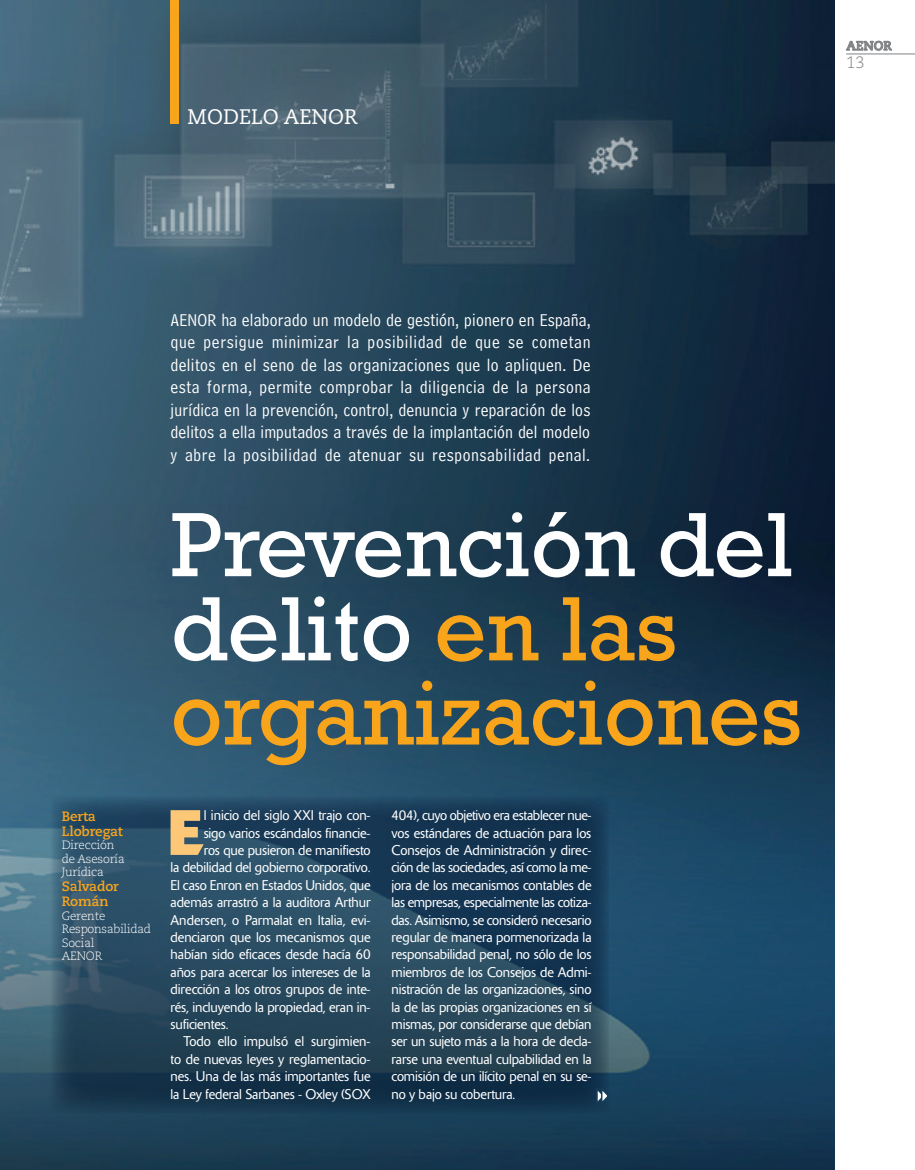
<style>
.page{position:relative;width:915px;height:1170px;background:#fff}
.page>*{position:absolute;margin:0;border:0;box-sizing:border-box;transform-origin:0 0}
._02_TITULAR_TEMAS{font:92.85px/84.2px "Rockwell Std";color:#fff}
._04_TEXTO_CORRIDO{font:700 63.3px "Delta";color:#fdc778}
.t1{font:21px "Caecilia LT Std";color:#fff}
._03_ENTRADILLA{font:18px/22.5px "Bell Centennial Std Address";letter-spacing:.03em;color:#fff;text-align:justify}
.t2{font:300 16.5px "Caecilia LT Std";color:#808285}
._04_TEXTO_CORRIDO-2{font:300 13.95px/17.4px "Delta";letter-spacing:-.01em;color:#fff;text-align:justify}
._06_NOMBRE_AUTOR_TEM{font:700 13.5px/15px "Caecilia LT Std";letter-spacing:-.01em;color:#f9a51b}
.t3{font:700 12.75px "Caecilia LT Std";color:#808285}
._07_CARGO_AUTOR_TEMA{font:300 12px/13.5px "Caecilia LT Std";letter-spacing:-.01em;color:#fff}
.s1{color:#f9a51b}
</style>
<div class="page">
<svg style="left:846px;top:41px;width:45px;height:10px"></svg>
<hr style="left:846px;top:54px;width:68px;height:1px;background:#808285">
<img style="left:0;top:0;width:833px;height:1169px">
<div style="left:170px;top:0;width:9px;height:124px;background:#f9a51b"></div>
<svg style="left:50px;top:796px;width:559px;height:317px;background:#21435a"></svg>
<svg style="left:594px;top:1086px;width:16px;height:20px"></svg>
<p class="t1" style="left:187px;top:104px;width:171px">MODELO AENOR</p>
<p class="t3" style="left:846px;top:38px;width:47px">AENOR</p>
<p class="t2" style="left:846px;top:53px;width:20px">13</p>
<p class="_06_NOMBRE_AUTOR_TEM" style="left:62px;top:808px;width:63px">Berta<br>Llobregat</p>
<p class="_07_CARGO_AUTOR_TEMA" style="left:62px;top:838px;width:65px">Dirección de Asesoría<br>Jurídica</p>
<p class="_06_NOMBRE_AUTOR_TEM" style="left:62px;top:879px;width:59px">Salvador<br>Román</p>
<p class="_07_CARGO_AUTOR_TEMA" style="left:62px;top:909px;width:91px">Gerente<br>Responsabilidad<br>Social</p>
<p class="_07_CARGO_AUTOR_TEMA" style="left:62px;top:949px;width:42px">AENOR</p>
<p class="_03_ENTRADILLA" style="left:170px;top:308px;width:421px">AENOR ha elaborado un modelo de gestión, pionero en España, que persigue minimizar la posibilidad de que se cometan delitos en el seno de las organizaciones que lo apliquen. De esta forma, permite comprobar la diligencia de la persona jurídica en la prevención, control, denuncia y reparación de los delitos a ella imputados a través de la implantación del modelo y abre la posibilidad de atenuar su responsabilidad penal.</p>
<p class="_02_TITULAR_TEMAS" style="left:170px;top:502px;width:632px">Prevención del delito <span class="s1">en las organizaciones</span></p>
<p class="_04_TEXTO_CORRIDO" style="left:168px;top:793px;width:37px">E</p>
<p class="_04_TEXTO_CORRIDO-2" style="left:203px;top:806px;width:168px">l inicio del siglo XXI trajo con-</p>
<p class="_04_TEXTO_CORRIDO-2" style="left:203px;top:824px;width:168px">sigo varios escándalos financie-</p>
<p class="_04_TEXTO_CORRIDO-2" style="left:203px;top:841px;width:168px">ros que pusieron de manifiesto</p>
<p class="_04_TEXTO_CORRIDO-2" style="left:170px;top:858px;width:201px">la debilidad del gobierno corporativo.</p>
<p class="_04_TEXTO_CORRIDO-2" style="left:170px;top:876px;width:201px">El caso Enron en Estados Unidos, que</p>
<p class="_04_TEXTO_CORRIDO-2" style="left:170px;top:893px;width:201px">además arrastró a la auditora Arthur</p>
<p class="_04_TEXTO_CORRIDO-2" style="left:170px;top:911px;width:201px">Andersen, o Parmalat en Italia, evi-</p>
<p class="_04_TEXTO_CORRIDO-2" style="left:170px;top:928px;width:201px">denciaron que los mecanismos que</p>
<p class="_04_TEXTO_CORRIDO-2" style="left:170px;top:945px;width:201px">habían sido eficaces desde hacía 60</p>
<p class="_04_TEXTO_CORRIDO-2" style="left:170px;top:963px;width:201px">años para acercar los intereses de la</p>
<p class="_04_TEXTO_CORRIDO-2" style="left:170px;top:980px;width:201px">dirección a los otros grupos de inte-</p>
<p class="_04_TEXTO_CORRIDO-2" style="left:170px;top:998px;width:201px">rés, incluyendo la propiedad, eran in-</p>
<p class="_04_TEXTO_CORRIDO-2" style="left:170px;top:1015px;width:59px">suficientes.</p>
<p class="_04_TEXTO_CORRIDO-2" style="left:170px;top:1032px;width:201px;text-indent:13px">Todo ello impulsó el surgimien&shy;to de nuevas leyes y reglamentacio&shy;nes. Una de las más importantes fue la Ley federal Sarbanes - Oxley (SOX</p>
<p class="_04_TEXTO_CORRIDO-2" style="left:391px;top:806px;width:201px">404), cuyo objetivo era establecer nue&shy;vos estándares de actuación para los Consejos de Administración y direc&shy;ción de las sociedades, así como la me&shy;jora de los mecanismos contables de las empresas, especialmente las cotiza&shy;das. Asimismo, se consideró necesario regular de manera pormenorizada la responsabilidad penal, no sólo de los miembros de los Consejos de Admi&shy;nistración de las organizaciones, sino la de las propias organizaciones en sí mismas, por considerarse que debían ser un sujeto más a la hora de decla&shy;rarse una eventual culpabilidad en la comisión de un ilícito penal en su se&shy;no y bajo su cobertura.</p>
</div>
